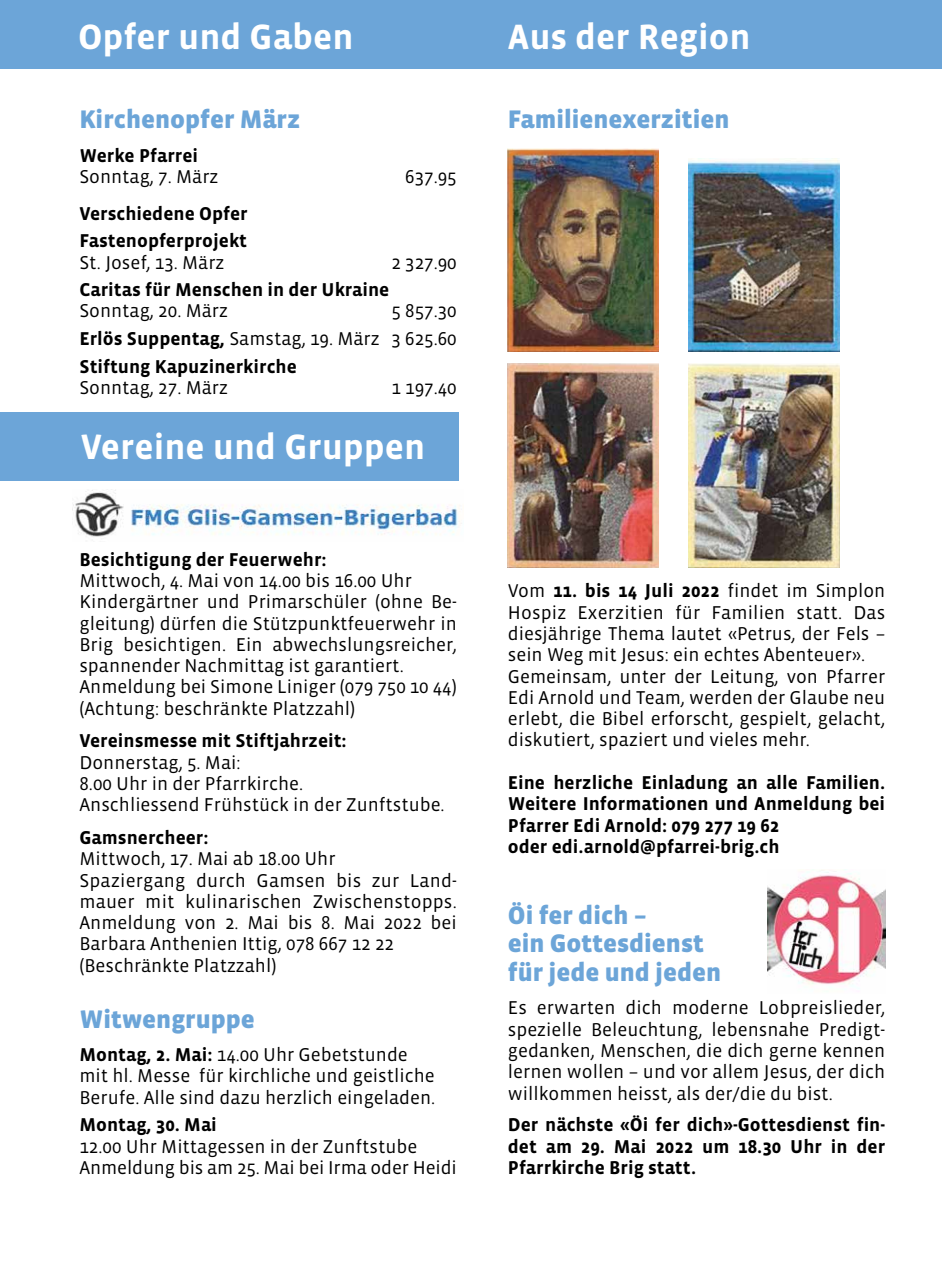
<style>
.page{position:relative;width:942px;height:1276px;background:#fff}
.page>*{position:absolute;margin:0;border:0;box-sizing:border-box;transform-origin:0 0}
.t1{font:700 36px "Vista Sans";color:#fff}
.t2{font:900 26px/28.4px "Vista Sans";color:#6ca5d8}
.t3{font:19px/21.2px "Vista Sans";color:#000}
.t4{font:700 19px/21.4px "Vista Sans";color:#000}
.s1{font-weight:400}
.s2{font-weight:700}
</style>
<div class="page">
<div style="left:0;top:0;width:941px;height:68px;background:#6ca5d8"></div>
<div style="left:0;top:412px;width:458px;height:68px;background:#6ca5d8"></div>
<img style="left:72px;top:489px;width:389px;height:48px">
<img style="left:507px;top:148px;width:151px;height:203px">
<img style="left:688px;top:159px;width:151px;height:192px">
<img style="left:507px;top:363px;width:151px;height:204px">
<img style="left:688px;top:363px;width:151px;height:204px">
<img style="left:767px;top:869px;width:117px;height:120px">
<h1 class="t1" style="left:78px;top:19px;width:277px">Opfer und Gaben</h1>
<h1 class="t1" style="left:507px;top:19px;width:244px">Aus der Region</h1>
<h2 class="t2" style="left:79px;top:106px;width:222px">Kirchenopfer März</h2>
<p class="t4" style="left:79px;top:145px;width:120px">Werke Pfarrei</p>
<p class="t3" style="left:79px;top:166px;width:140px">Sonntag, 7. März</p>
<p class="t3" style="left:405px;top:166px;width:53px">637.95</p>
<p class="t4" style="left:79px;top:200px;width:170px;line-height:27.6px">Verschiedene Opfer<br>Fastenopferprojekt</p>
<p class="t3" style="left:79px;top:252px;width:146px">St. Josef, 13. März</p>
<p class="t3" style="left:391px;top:252px;width:67px">2 327.90</p>
<p class="t4" style="left:79px;top:279px;width:311px">Caritas für Menschen in der Ukraine</p>
<p class="t3" style="left:79px;top:301px;width:150px">Sonntag, 20. März</p>
<p class="t4" style="left:79px;top:298px;width:379px;line-height:27.6px;text-align:justify;text-indent:312px"><span class="s1">5 857.30<br></span>Erlös Suppentag, <span class="s1">Samstag, 19. März 3 625.60<br></span>Stiftung Kapuzinerkirche</p>
<p class="t3" style="left:79px;top:377px;width:150px">Sonntag, 27. März</p>
<p class="t3" style="left:391px;top:377px;width:67px">1 197.40</p>
<h1 class="t1" style="left:81px;top:428px;width:346px">Vereine und Gruppen</h1>
<p class="t4" style="left:79px;top:549px;width:249px">Besichtigung der Feuerwehr:</p>
<p class="t3" style="left:79px;top:570px;width:379px">Mittwoch, 4. Mai von 14.00 bis 16.00 Uhr Kindergärtner und Primarschüler (ohne Be&shy;gleitung) dürfen die Stützpunktfeuerwehr in Brig besichtigen. Ein abwechslungsreicher, spannender Nachmittag ist garantiert.<br>Anmeldung bei Simone Liniger (079 750 10 44) (Achtung: beschränkte Platzzahl)</p>
<p class="t4" style="left:79px;top:730px;width:269px">Vereinsmesse mit Stiftjahrzeit:</p>
<p class="t3" style="left:79px;top:752px;width:366px">Donnerstag, 5. Mai:<br>8.00 Uhr in der Pfarrkirche.<br>Anschliessend Frühstück in der Zunftstube.</p>
<p class="t4" style="left:79px;top:827px;width:131px">Gamsnercheer:</p>
<p class="t3" style="left:79px;top:848px;width:379px">Mittwoch, 17. Mai ab 18.00 Uhr<br>Spaziergang durch Gamsen bis zur Land&shy;mauer mit kulinarischen Zwischenstopps.<br>Anmeldung von 2. Mai bis 8. Mai 2022 bei Barbara Anthenien Ittig, 078 667 12 22 (Beschränkte Platzzahl)</p>
<h2 class="t2" style="left:79px;top:1005px;width:177px">Witwengruppe</h2>
<p class="t3" style="left:79px;top:1044px;width:357px"><span class="s2">Montag, 2. Mai:</span> 14.00 Uhr Gebetstunde mit hl. Messe für kirchliche und geistliche<br>Berufe. Alle sind dazu herzlich eingeladen.</p>
<p class="t4" style="left:79px;top:1114px;width:139px">Montag, 30. Mai</p>
<p class="t3" style="left:79px;top:1136px;width:379px">12.00 Uhr Mittagessen in der Zunftstube<br>Anmeldung bis am 25. Mai bei Irma oder Heidi</p>
<h2 class="t2" style="left:507px;top:106px;width:223px">Familienexerzitien</h2>
<p class="t3" style="left:507px;top:580px;width:379px">Vom <span class="s2">11. bis 14 Juli 2022</span> findet im Simplon Hospiz Exerzitien für Familien statt. Das diesjährige Thema lautet «Petrus, der Fels – sein Weg mit Jesus: ein echtes Abenteuer».<br>Gemeinsam, unter der Leitung, von Pfarrer Edi Arnold und Team, werden der Glaube neu erlebt, die Bibel erforscht, gespielt, gelacht, diskutiert, spaziert und vieles mehr.</p>
<p class="t4" style="left:507px;top:772px;width:379px">Eine herzliche Einladung an alle Familien.<br>Weitere Informationen und Anmeldung bei Pfarrer Edi Arnold: 079 277 19 62<br>oder edi.arnold@pfarrei-brig.ch</p>
<h2 class="t2" style="left:507px;top:901px;width:215px">Öi fer dich –<br>ein Gottesdienst für jede und jeden</h2>
<p class="t3" style="left:507px;top:997px;width:379px;text-align:justify">Es erwarten dich moderne Lobpreislieder, spezielle Beleuchtung, lebensnahe Predigt&shy;gedanken, Menschen, die dich gerne kennen lernen wollen – und vor allem Jesus, der dich willkommen heisst, als der/die du bist.</p>
<p class="t4" style="left:507px;top:1114px;width:379px;text-align:justify">Der nächste «Öi fer dich»-Gottesdienst fin&shy;det am 29. Mai 2022 um 18.30 Uhr in der Pfarrkirche Brig statt.</p>
</div>
